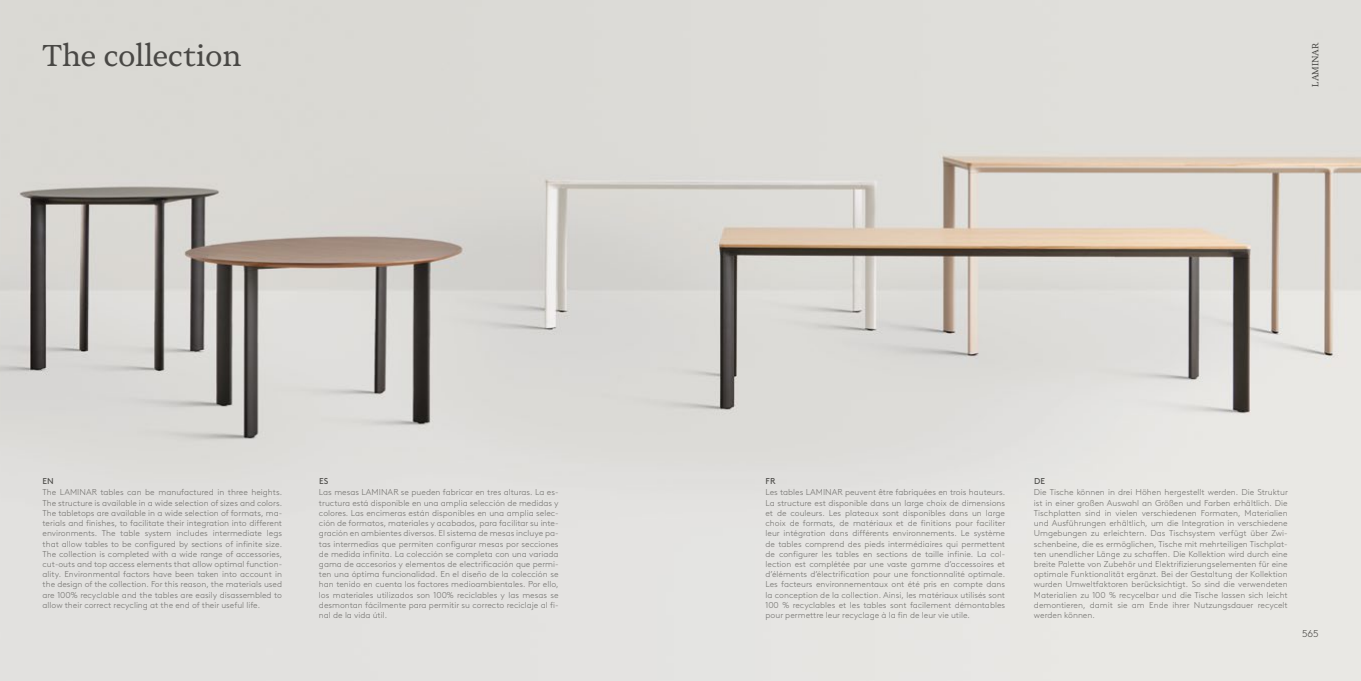
<style>
.page{position:relative;width:1361px;height:681px;background:#fff}
.page>*{position:absolute;margin:0;border:0;box-sizing:border-box;transform-origin:0 0}
.t1{font:30px "Novela";color:#494845}
.t2{font:300 10px "Brown LL";color:#494845}
.t3{font:9px "Novela";color:#494845}
.t4{font:300 8.5px/10.2px "Brown LL";color:#706f6c;text-align:justify}
.t5{font:8.5px "Brown LL";letter-spacing:.005em;color:#494845}
</style>
<div class="page">
<img style="left:0;top:0;width:1361px;height:680px">
<h1 class="t1" style="left:43px;top:36px;width:200px">The collection</h1>
<p class="t3" style="left:1309px;top:87px;width:45px;rotate:-90deg">LAMINAR</p>
<p class="t5" style="left:43px;top:474px;width:13px">EN</p>
<p class="t5" style="left:319px;top:474px;width:11px">ES</p>
<p class="t5" style="left:765px;top:474px;width:11px">FR</p>
<p class="t5" style="left:1034px;top:474px;width:13px">DE</p>
<p class="t4" style="left:43px;top:486px;width:241px">The LAMINAR tables can be manufactured in three heights.<br>The structure is available in a wide selection of sizes and colors.<br>The tabletops are available in a wide selection of formats, ma&shy;terials and finishes, to facilitate their integration into different environments. The table system includes intermediate legs that allow tables to be configured by sections of infinite size.<br>The collection is completed with a wide range of accessories, cut-outs and top access elements that allow optimal function&shy;ality. Environmental factors have been taken into account in the design of the collection. For this reason, the materials used are 100% recyclable and the tables are easily disassembled to allow their correct recycling at the end of their useful life.</p>
<p class="t4" style="left:319px;top:486px;width:241px">Las mesas LAMINAR se pueden fabricar en tres alturas. La es&shy;tructura está disponible en una amplia selección de medidas y colores. Las encimeras están disponibles en una amplia selec&shy;ción de formatos, materiales y acabados, para facilitar su inte&shy;gración en ambientes diversos. El sistema de mesas incluye pa&shy;tas intermedias que permiten configurar mesas por secciones de medida infinita. La colección se completa con una variada gama de accesorios y elementos de electrificación que permi&shy;ten una óptima funcionalidad. En el diseño de la colección se han tenido en cuenta los factores medioambientales. Por ello, los materiales utilizados son 100% reciclables y las mesas se desmontan fácilmente para permitir su correcto reciclaje al fi&shy;nal de la vida útil.</p>
<p class="t4" style="left:765px;top:486px;width:241px">Les tables LAMINAR peuvent être fabriquées en trois hauteurs.<br>La structure est disponible dans un large choix de dimensions et de couleurs. Les plateaux sont disponibles dans un large choix de formats, de matériaux et de finitions pour faciliter leur intégration dans différents environnements. Le système de tables comprend des pieds intermédiaires qui permettent de configurer les tables en sections de taille infinie. La col&shy;lection est complétée par une vaste gamme d’accessoires et d’éléments d’électrification pour une fonctionnalité optimale.<br>Les facteurs environnementaux ont été pris en compte dans la conception de la collection. Ainsi, les matériaux utilisés sont 100 % recyclables et les tables sont facilement démontables pour permettre leur recyclage à la fin de leur vie utile.</p>
<p class="t4" style="left:1034px;top:486px;width:255px">Die Tische können in drei Höhen hergestellt werden. Die Struktur ist in einer großen Auswahl an Größen und Farben erhältlich. Die Tischplatten sind in vielen verschiedenen Formaten, Materialien und Ausführungen erhältlich, um die Integration in verschiedene Umgebungen zu erleichtern. Das Tischsystem verfügt über Zwi&shy;schenbeine, die es ermöglichen, Tische mit mehrteiligen Tischplat&shy;ten unendlicher Länge zu schaffen. Die Kollektion wird durch eine breite Palette von Zubehör und Elektrifizierungselementen für eine optimale Funktionalität ergänzt. Bei der Gestaltung der Kollektion wurden Umweltfaktoren berücksichtigt. So sind die verwendeten Materialien zu 100 % recycelbar und die Tische lassen sich leicht demontieren, damit sie am Ende ihrer Nutzungsdauer recycelt werden können.</p>
<p class="t2" style="left:1302px;top:625px;width:18px">565</p>
</div>
